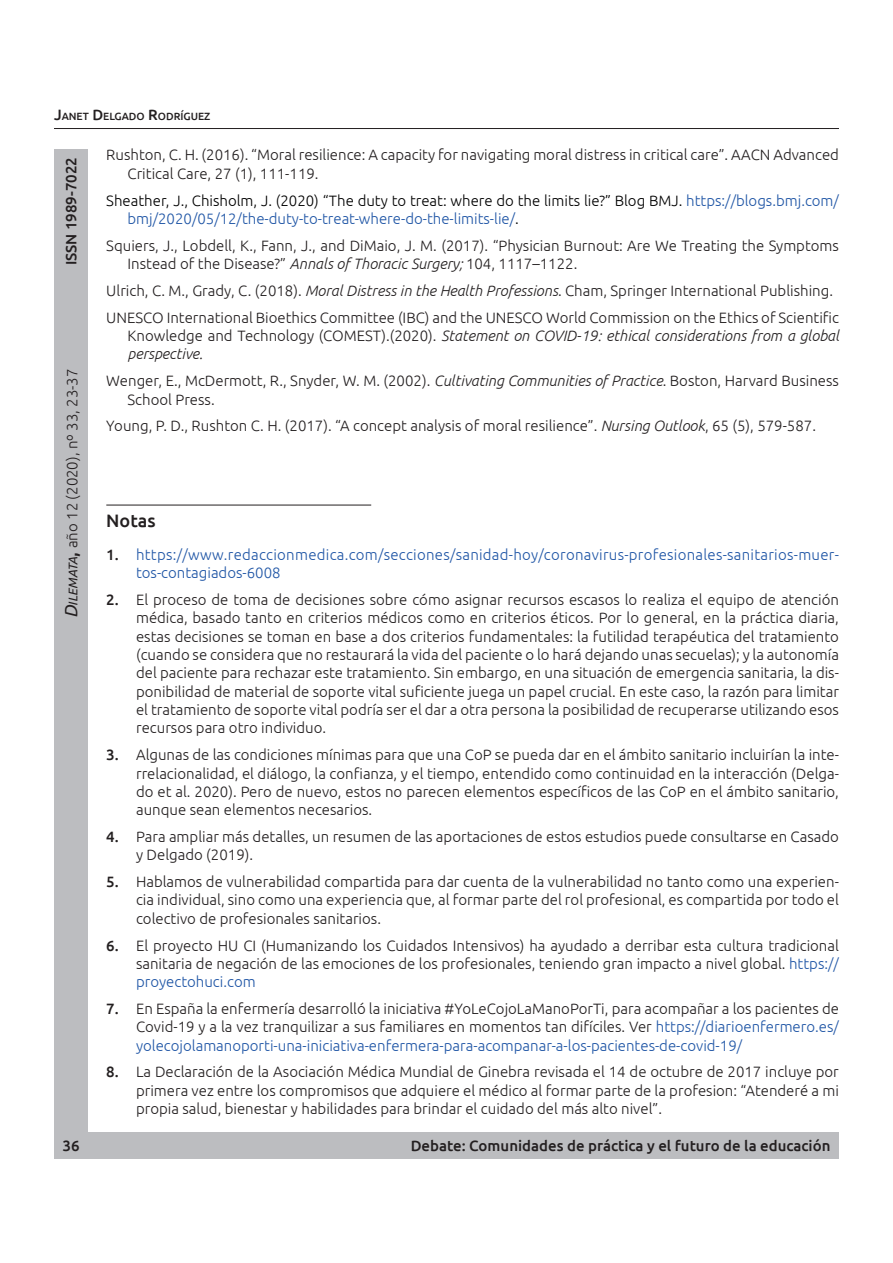
<style>
.page{position:relative;width:893px;height:1263px;background:#fff}
.page>*{position:absolute;margin:0;border:0;box-sizing:border-box;transform-origin:0 0}
.t1{font:500 18px "Ubuntu";color:#231f20}
.t2{font:300 15px/18.3px "Ubuntu";color:#231f20;text-align:justify}
.t3{font:300 15px/18.3px "Ubuntu";color:#2056a6}
.t4{font:300 15px/18.3px "Ubuntu";letter-spacing:.02em;color:#2056a6}
.t5{font:italic 300 15px/18.3px "Ubuntu";color:#231f20}
.t6{font:500 15px "Ubuntu";color:#231f20}
.t7{font:500 10.5px "Ubuntu";color:#231f20}
.s1{font-size:15px}
.s2{color:#000001}
.s3{font-style:italic}
.s4{font-style:normal}
.s5{font-weight:400;font-style:italic;font-size:18px}
.s6{font-weight:400;font-style:italic;font-size:12.6px}
.s7{font-weight:500;font-size:18px}
.s8{font-weight:500;color:#231f20}
.s9{font-weight:500}
.s10{color:#2056a6}
</style>
<div class="page">
<hr style="left:54px;top:128px;width:785px;height:1px;background:#231f20">
<div style="left:54px;top:1132px;width:82px;height:27px;background:#bcbdc0"></div>
<div style="left:131px;top:1132px;width:708px;height:27px;background:#bcbdc0"></div>
<div style="left:54px;top:360px;width:33px;height:775px;background:#bcbdc0"></div>
<div style="left:54px;top:149px;width:33px;height:215px;background:#bcbdc0"></div>
<hr style="left:106px;top:505px;width:265px;height:1px;background:#231f20">
<p class="t7" style="left:54px;top:109px;width:158px"><span class="s1">J</span>ANET <span class="s1">D</span> ELGADO <span class="s1">R</span>ODRÍGUEZ</p>
<p class="t6" style="left:62px;top:265px;width:110px;rotate:-90deg">ISSN 1989-7022</p>
<p class="t2" style="left:128px;top:146px;width:713px;text-indent:-21px">Rushton, C. H. (2016). “Moral resilience: A capacity for navigating moral distress in critical care”. AACN Advanced<br>Critical Care, 27 (1), 111-119.</p>
<p class="t3" style="left:128px;top:191px;width:713px;text-indent:-21px"><span class="s2">Sheather, J., Chisholm, J. (2020) “The duty to treat: where do the limits lie?” Blog BMJ.</span> https://blogs.bmj.com/ bmj/2020/05/12/the-duty-to-treat-where-do-the-limits-lie/<span class="s2">.</span></p>
<p class="t2" style="left:128px;top:236px;width:713px;text-indent:-21px">Squiers, J., Lobdell, K., Fann, J., and DiMaio, J. M. (2017). “Physician Burnout: Are We Treating the Symptoms<br>Instead of the Disease?” <span class="s3">Annals of Thoracic Surgery;</span> 104, 1117–1122.</p>
<p class="t2" style="left:106px;top:277px;width:734px;line-height:26.8px">Ulrich, C. M., Grady, C. (2018). <span class="s3">Moral Distress in the Health Professions</span>. Cham, Springer International Publishing.<br>UNESCO International Bioethics Committee (IBC) and the UNESCO World Commission on the Ethics of Scientific</p>
<p class="t5" style="left:128px;top:326px;width:713px"><span class="s4">Knowledge and Technology (COMEST).(2020).</span> Statement on COVID-19: ethical considerations from a global perspective.</p>
<p class="t2" style="left:128px;top:371px;width:713px;text-indent:-21px">Wenger, E., McDermott, R., Snyder, W. M. (2002). <span class="s3">Cultivating Communities of Practice</span>. Boston, Harvard Business<br>School Press.</p>
<p class="t2" style="left:106px;top:416px;width:711px">Young, P. D., Rushton C. H. (2017). “A concept analysis of moral resilience”. <span class="s3">Nursing Outlook</span>, 65 (5), 579-587.</p>
<p class="t2" style="left:63px;top:618px;width:251px;rotate:-90deg"><span class="s5">D</span><span class="s6">ilemata</span><span class="s7">,</span> año 12 (2020), nº 33, 23-37</p>
<p class="t1" style="left:106px;top:509px;width:51px">Notas</p>
<p class="t4" style="left:136px;top:545px;width:704px;text-indent:-30px"><span class="s8">1.</span> https://www.redaccionmedica.com/secciones/sanidad-hoy/coronavirus-profesionales-sanitarios-muer&shy;tos-contagiados-6008</p>
<p class="t2" style="left:136px;top:590px;width:704px;text-indent:-30px"><span class="s9">2.</span> El proceso de toma de decisiones sobre cómo asignar recursos escasos lo realiza el equipo de atención médica, basado tanto en criterios médicos como en criterios éticos. Por lo general, en la práctica diaria, estas decisiones se toman en base a dos criterios fundamentales: la futilidad terapéutica del tratamiento (cuando se considera que no restaurará la vida del paciente o lo hará dejando unas secuelas); y la autonomía del paciente para rechazar este tratamiento. Sin embargo, en una situación de emergencia sanitaria, la dis&shy;ponibilidad de material de soporte vital suficiente juega un papel crucial. En este caso, la razón para limitar el tratamiento de soporte vital podría ser el dar a otra persona la posibilidad de recuperarse utilizando esos recursos para otro individuo.</p>
<p class="t2" style="left:136px;top:745px;width:704px;text-indent:-30px"><span class="s9">3.</span> Algunas de las condiciones mínimas para que una CoP se pueda dar en el ámbito sanitario incluirían la inte&shy;rrelacionalidad, el diálogo, la confianza, y el tiempo, entendido como continuidad en la interacción (Delga&shy;do et al. 2020). Pero de nuevo, estos no parecen elementos específicos de las CoP en el ámbito sanitario, aunque sean elementos necesarios.</p>
<p class="t2" style="left:136px;top:827px;width:704px;text-indent:-30px"><span class="s9">4.</span> Para ampliar más detalles, un resumen de las aportaciones de estos estudios puede consultarse en Casado y Delgado (2019).</p>
<p class="t2" style="left:136px;top:872px;width:704px;text-indent:-30px"><span class="s9">5.</span> Hablamos de vulnerabilidad compartida para dar cuenta de la vulnerabilidad no tanto como una experien&shy;cia individual, sino como una experiencia que, al formar parte del rol profesional, es compartida por todo el colectivo de profesionales sanitarios.</p>
<p class="t2" style="left:136px;top:936px;width:704px;text-indent:-30px"><span class="s9">6.</span> El proyecto HU CI (Humanizando los Cuidados Intensivos) ha ayudado a derribar esta cultura tradicional sanitaria de negación de las emociones de los profesionales, teniendo gran impacto a nivel global. <span class="s10">https:// proyectohuci.com</span></p>
<p class="t2" style="left:136px;top:999px;width:704px;text-indent:-30px"><span class="s9">7.</span> En España la enfermería desarrolló la iniciativa #YoLeCojoLaManoPorTi, para acompañar a los pacientes de Covid-19 y a la vez tranquilizar a sus familiares en momentos tan difíciles. Ver <span class="s10">https://diarioenfermero.es/ yolecojolamanoporti-una-iniciativa-enfermera-para-acompanar-a-los-pacientes-de-covid-19/</span></p>
<p class="t2" style="left:136px;top:1062px;width:704px;text-indent:-30px"><span class="s9">8.</span> La Declaración de la Asociación Médica Mundial de Ginebra revisada el 14 de octubre de 2017 incluye por primera vez entre los compromisos que adquiere el médico al formar parte de la profesion: “Atenderé a mi propia salud, bienestar y habilidades para brindar el cuidado del más alto nivel”.</p>
<p class="t6" style="left:63px;top:1136px;width:19px">36</p>
<p class="t6" style="left:411px;top:1136px;width:421px">Debate: Comunidades de práctica y el futuro de la educación</p>
</div>
